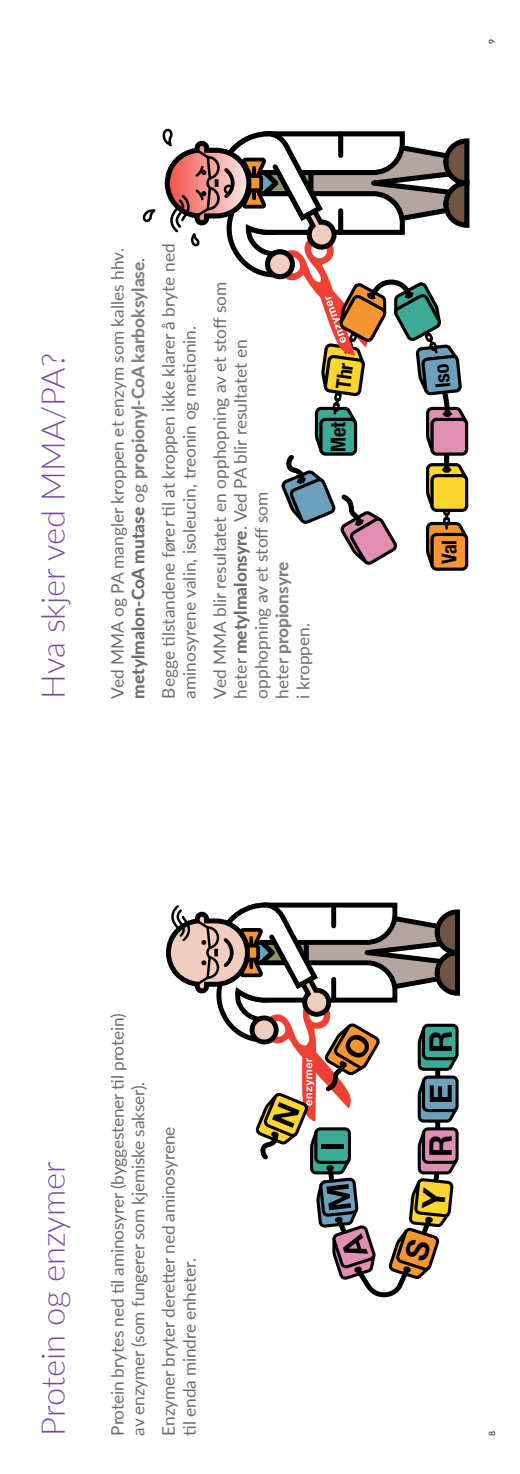
<style>
.page{position:relative;width:520px;height:1474px;background:#fff}
.page>*{position:absolute;margin:0;border:0;box-sizing:border-box;transform-origin:0 0}
.t1{font:300 32.73px "Lato";color:#774b9e}
.t2{font:700 30.97px "Helvetica Neue";color:#000}
.t3{font:700 condensed 20.3px "Helvetica Neue";letter-spacing:-.02em;color:#000}
.t4{font:17.32px/20.8px "Lato";letter-spacing:-.005em;color:#6d6e71}
.t5{font:8.58px "Lato";color:#231f20}
.s1{font-weight:800}
.s2{font-weight:800;color:#808285}
</style>
<div class="page">
<div style="left:430px;top:533px;width:38px;height:38px;border:3px solid #000;border-radius:5px"></div>
<svg style="left:166px;top:902px;width:294px;height:396px"></svg>
<svg style="left:142px;top:128px;width:328px;height:442px"></svg>
<h1 class="t1" style="left:41px;top:698px;width:347px;rotate:-90deg">Hva skjer ved MMA/PA?</h1>
<p class="t4" style="left:108px;top:698px;width:451px;rotate:-90deg">Ved MMA og PA mangler kroppen et enzym som kalles hhv. <span class="s1">metylmalon-CoA mutase</span> og <span class="s2">propionyl-CoA karboksylase</span>.</p>
<p class="t4" style="left:157px;top:698px;width:456px;rotate:-90deg">Begge tilstandene fører til at kroppen ikke klarer å bryte ned aminosyrene valin, isoleucin, treonin og metionin.</p>
<p class="t4" style="left:208px;top:698px;width:418px;rotate:-90deg">Ved MMA blir resultatet en opphopning av et stoff som heter <span class="s1">metylmalonsyre</span>. Ved PA blir resultatet en opphopning av et stoff som<br>heter <span class="s2">propionsyre<br></span>i kroppen.</p>
<p class="t3" style="left:326px;top:452px;width:31px;rotate:-90deg">Met</p>
<p class="t5" style="left:488px;top:43px;width:7px;rotate:-90deg">9</p>
<p class="t3" style="left:437px;top:564px;width:26px;rotate:-90deg">Val</p>
<h1 class="t1" style="left:41px;top:1435px;width:275px;rotate:-90deg">Protein og enzymer</h1>
<p class="t4" style="left:106px;top:1435px;width:424px;rotate:-90deg">Protein brytes ned til aminosyrer (byggestener til protein) av enzymer (som fungerer som kjemiske sakser).</p>
<p class="t4" style="left:157px;top:1435px;width:310px;rotate:-90deg">Enzymer bryter deretter ned aminosyrene til enda mindre enheter.</p>
<h2 class="t2" style="left:422px;top:1053px;width:24px;rotate:-90deg">R</h2>
<h2 class="t2" style="left:422px;top:1156px;width:75px;rotate:-90deg">R E</h2>
<p class="t5" style="left:488px;top:1435px;width:7px;rotate:-90deg">8</p>
</div>
